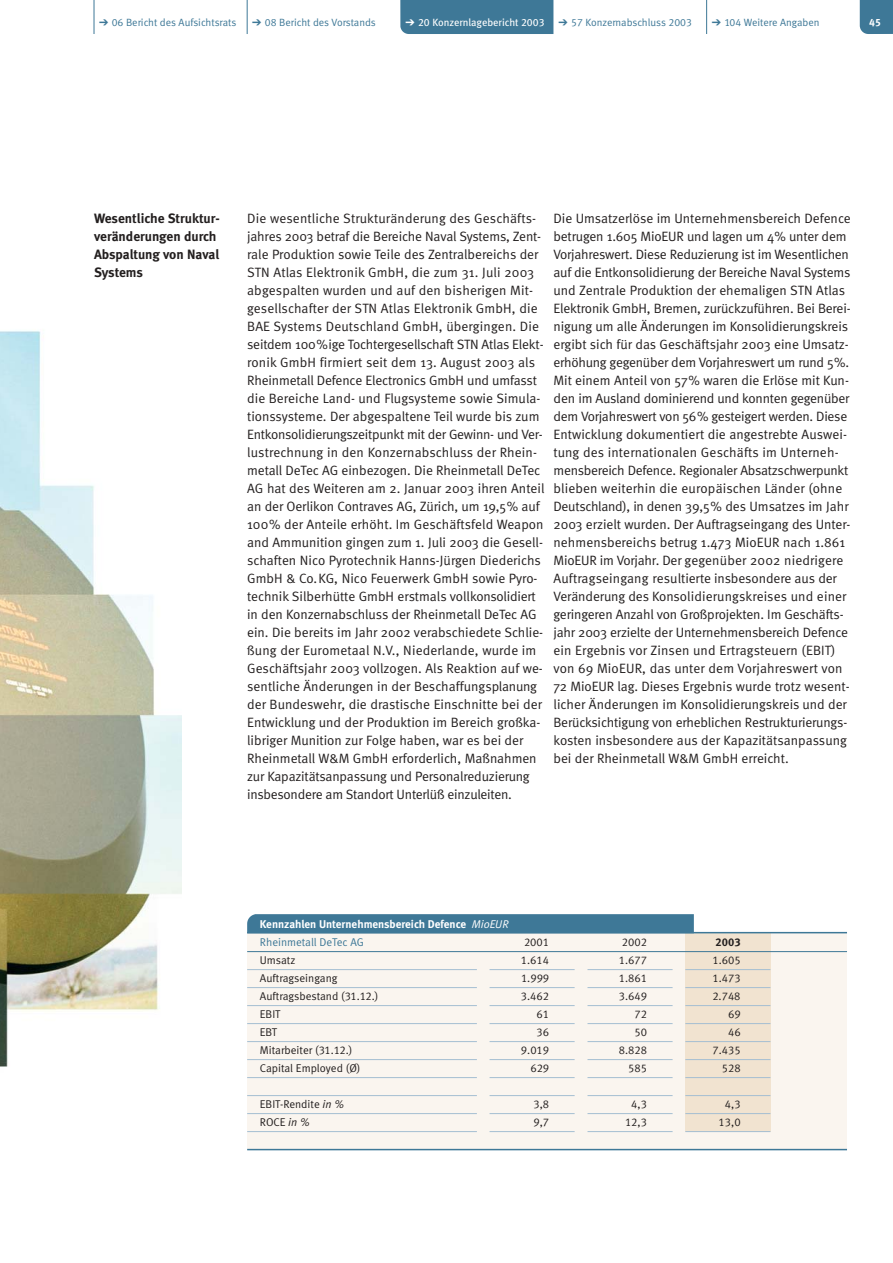
<style>
.page{position:relative;width:893px;height:1263px;background:#fff}
.page>*{position:absolute;margin:0;border:0;box-sizing:border-box;transform-origin:0 0}
.t1{font:13.5px/18px "Meta Normal";letter-spacing:-.005em;color:#231f1f}
.t2{font:700 13.5px/18px "Meta";color:#231f1f}
.t3{font:11.25px "Meta Normal LF";color:#231f1f}
.t4{font:11.25px "Meta Bold LF";color:#fff}
.t5{font:11.25px "Meta Normal LF";color:#3e7897}
.t6{font:11.25px "Meta Bold LF";color:#231f1f}
.t7{font:10.5px "Meta Normal LF";color:#3e7897}
.t8{font:10.5px "Meta Book LF";color:#fff}
.t9{font:10.5px "Meta Bold LF";color:#fff}
.s1{font-family:"Meta Normal";font-style:italic}
.s2{font-style:italic}
</style>
<div class="page">
<svg style="left:859px;top:0;width:33px;height:34px"></svg>
<div style="left:400px;top:0;width:153px;height:34px;background:#3e7897"></div>
<hr style="left:94px;top:0;width:1px;height:34px;background:#3e7897">
<hr style="left:247px;top:0;width:1px;height:34px;background:#3e7897">
<hr style="left:706px;top:0;width:1px;height:34px;background:#3e7897">
<img style="left:0;top:331px;width:182px;height:736px">
<div style="left:247px;top:933px;width:600px;height:216px;background:#faf5ef"></div>
<div style="left:685px;top:933px;width:85px;height:198px;background:#f1e3d0"></div>
<div style="left:247px;top:914px;width:446px;height:18px;background:#3e7897"></div>
<hr style="left:247px;top:951px;width:600px;height:1px;background:#3e7897">
<hr style="left:247px;top:932px;width:600px;height:1px;background:#3e7897">
<hr style="left:247px;top:987px;width:230px;height:1px;background:#a4bed2">
<hr style="left:247px;top:1005px;width:230px;height:1px;background:#a4bed2">
<hr style="left:685px;top:987px;width:85px;height:1px;background:#a4bed2">
<hr style="left:685px;top:1005px;width:85px;height:1px;background:#a4bed2">
<hr style="left:587px;top:987px;width:85px;height:1px;background:#a4bed2">
<hr style="left:587px;top:1005px;width:85px;height:1px;background:#a4bed2">
<hr style="left:247px;top:1023px;width:230px;height:1px;background:#a4bed2">
<hr style="left:685px;top:1023px;width:85px;height:1px;background:#a4bed2">
<hr style="left:587px;top:1023px;width:85px;height:1px;background:#a4bed2">
<hr style="left:489px;top:987px;width:85px;height:1px;background:#a4bed2">
<hr style="left:247px;top:969px;width:230px;height:1px;background:#a4bed2">
<hr style="left:685px;top:969px;width:85px;height:1px;background:#a4bed2">
<hr style="left:587px;top:969px;width:85px;height:1px;background:#a4bed2">
<hr style="left:489px;top:969px;width:85px;height:1px;background:#a4bed2">
<hr style="left:489px;top:1005px;width:85px;height:1px;background:#a4bed2">
<hr style="left:489px;top:1023px;width:85px;height:1px;background:#a4bed2">
<hr style="left:247px;top:1041px;width:230px;height:1px;background:#a4bed2">
<hr style="left:685px;top:1041px;width:85px;height:1px;background:#a4bed2">
<hr style="left:587px;top:1041px;width:85px;height:1px;background:#a4bed2">
<hr style="left:489px;top:1041px;width:85px;height:1px;background:#a4bed2">
<hr style="left:247px;top:1059px;width:230px;height:1px;background:#a4bed2">
<hr style="left:685px;top:1059px;width:85px;height:1px;background:#a4bed2">
<hr style="left:587px;top:1059px;width:85px;height:1px;background:#a4bed2">
<hr style="left:489px;top:1059px;width:85px;height:1px;background:#a4bed2">
<hr style="left:247px;top:1077px;width:230px;height:1px;background:#a4bed2">
<hr style="left:685px;top:1077px;width:85px;height:1px;background:#a4bed2">
<hr style="left:587px;top:1077px;width:85px;height:1px;background:#a4bed2">
<hr style="left:489px;top:1077px;width:85px;height:1px;background:#a4bed2">
<hr style="left:247px;top:1095px;width:230px;height:1px;background:#a4bed2">
<hr style="left:685px;top:1095px;width:85px;height:1px;background:#a4bed2">
<hr style="left:587px;top:1095px;width:85px;height:1px;background:#a4bed2">
<hr style="left:489px;top:1095px;width:85px;height:1px;background:#a4bed2">
<hr style="left:247px;top:1113px;width:230px;height:1px;background:#a4bed2">
<hr style="left:685px;top:1113px;width:85px;height:1px;background:#a4bed2">
<hr style="left:587px;top:1113px;width:85px;height:1px;background:#a4bed2">
<hr style="left:489px;top:1113px;width:85px;height:1px;background:#a4bed2">
<hr style="left:247px;top:1131px;width:230px;height:1px;background:#a4bed2">
<hr style="left:247px;top:1149px;width:600px;height:1px;background:#3e7897">
<hr style="left:685px;top:1131px;width:85px;height:1px;background:#a4bed2">
<hr style="left:587px;top:1131px;width:85px;height:1px;background:#a4bed2">
<hr style="left:489px;top:1131px;width:85px;height:1px;background:#a4bed2">
<p class="t7" style="left:99px;top:19px;width:139px">➔ 06 Bericht des Aufsichtsrats</p>
<p class="t7" style="left:252px;top:19px;width:125px">➔ 08 Bericht des Vorstands</p>
<p class="t8" style="left:405px;top:19px;width:141px">➔ 20 Konzernlagebericht 2003</p>
<p class="t7" style="left:558px;top:19px;width:135px">➔ 57 Konzernabschluss 2003</p>
<p class="t7" style="left:711px;top:19px;width:109px">➔ 104 Weitere Angaben</p>
<p class="t9" style="left:869px;top:19px;width:13px">45</p>
<p class="t2" style="left:94px;top:211px;width:127px">Wesentliche Struktur&shy;veränderungen durch<br>Abspaltung von Naval<br>Systems</p>
<p class="t1" style="left:247px;top:211px;width:299px">Die wesentliche Strukturänderung des Geschäfts&shy;jahres 2003 betraf die Bereiche Naval Systems, Zent&shy;rale Produktion sowie Teile des Zentralbereichs der STN Atlas Elektronik GmbH, die zum 31. Juli 2003 abgespalten wurden und auf den bisherigen Mit&shy;gesellschafter der STN Atlas Elektronik GmbH, die BAE Systems Deutschland GmbH, übergingen. Die seitdem 100%ige Tochtergesellschaft STN Atlas Elekt&shy;ronik GmbH firmiert seit dem 13. August 2003 als Rheinmetall Defence Electronics GmbH und umfasst die Bereiche Land- und Flugsysteme sowie Simula&shy;tionssysteme. Der abgespaltene Teil wurde bis zum Entkonsolidierungszeitpunkt mit der Gewinn- und Ver&shy;lustrechnung in den Konzernabschluss der Rhein&shy;metall DeTec AG einbezogen. Die Rheinmetall DeTec AG hat des Weiteren am 2. Januar 2003 ihren Anteil an der Oerlikon Contraves AG, Zürich, um 19,5% auf 100% der Anteile erhöht. Im Geschäftsfeld Weapon and Ammunition gingen zum 1. Juli 2003 die Gesell&shy;schaften Nico Pyrotechnik Hanns-Jürgen Diederichs GmbH &amp; Co.KG, Nico Feuerwerk GmbH sowie Pyro&shy;technik Silberhütte GmbH erstmals vollkonsolidiert in den Konzernabschluss der Rheinmetall DeTec AG ein. Die bereits im Jahr 2002 verabschiedete Schlie&shy;ßung der Eurometaal N.V., Niederlande, wurde im Geschäftsjahr 2003 vollzogen. Als Reaktion auf we&shy;sentliche Änderungen in der Beschaffungsplanung der Bundeswehr, die drastische Einschnitte bei der Entwicklung und der Produktion im Bereich großka&shy;libriger Munition zur Folge haben, war es bei der Rheinmetall W&amp;M GmbH erforderlich, Maßnahmen zur Kapazitätsanpassung und Personalreduzierung insbesondere am Standort Unterlüß einzuleiten.</p>
<p class="t1" style="left:553px;top:211px;width:299px">Die Umsatzerlöse im Unternehmensbereich Defence betrugen 1.605 MioEUR und lagen um 4% unter dem Vorjahreswert. Diese Reduzierung ist im Wesentlichen auf die Entkonsolidierung der Bereiche Naval Systems und Zentrale Produktion der ehemaligen STN Atlas Elektronik GmbH, Bremen, zurückzuführen. Bei Berei&shy;nigung um alle Änderungen im Konsolidierungskreis ergibt sich für das Geschäftsjahr 2003 eine Umsatz&shy;erhöhung gegenüber dem Vorjahreswert um rund 5%.<br>Mit einem Anteil von 57% waren die Erlöse mit Kun&shy;den im Ausland dominierend und konnten gegenüber dem Vorjahreswert von 56% gesteigert werden. Diese Entwicklung dokumentiert die angestrebte Auswei&shy;tung des internationalen Geschäfts im Unterneh&shy;mensbereich Defence. Regionaler Absatzschwerpunkt blieben weiterhin die europäischen Länder (ohne Deutschland), in denen 39,5% des Umsatzes im Jahr 2003 erzielt wurden. Der Auftragseingang des Unter&shy;nehmensbereichs betrug 1.473 MioEUR nach 1.861<br>MioEUR im Vorjahr. Der gegenüber 2002 niedrigere Auftragseingang resultierte insbesondere aus der Veränderung des Konsolidierungskreises und einer geringeren Anzahl von Großprojekten. Im Geschäfts&shy;jahr 2003 erzielte der Unternehmensbereich Defence ein Ergebnis vor Zinsen und Ertragsteuern (EBIT) von 69 MioEUR, das unter dem Vorjahreswert von 72 MioEUR lag. Dieses Ergebnis wurde trotz wesent&shy;licher Änderungen im Konsolidierungskreis und der Berücksichtigung von erheblichen Restrukturierungs&shy;kosten insbesondere aus der Kapazitätsanpassung bei der Rheinmetall W&amp;M GmbH erreicht.</p>
<p class="t4" style="left:260px;top:920px;width:250px">Kennzahlen Unternehmensbereich Defence <span class="s1">MioEUR</span></p>
<p class="t5" style="left:260px;top:938px;width:106px">Rheinmetall DeTec AG</p>
<p class="t3" style="left:524px;top:938px;width:27px">2001</p>
<p class="t3" style="left:622px;top:938px;width:27px">2002</p>
<p class="t6" style="left:715px;top:938px;width:27px">2003</p>
<p class="t3" style="left:260px;top:956px;width:37px">Umsatz</p>
<p class="t3" style="left:521px;top:956px;width:30px">1.614</p>
<p class="t3" style="left:618px;top:956px;width:30px">1.677</p>
<p class="t3" style="left:712px;top:956px;width:30px">1.605</p>
<p class="t3" style="left:260px;top:974px;width:79px">Auftragseingang</p>
<p class="t3" style="left:521px;top:974px;width:30px">1.999</p>
<p class="t3" style="left:619px;top:974px;width:30px">1.861</p>
<p class="t3" style="left:712px;top:974px;width:30px">1.473</p>
<p class="t3" style="left:260px;top:992px;width:120px">Auftragsbestand (31.12.)</p>
<p class="t3" style="left:521px;top:992px;width:30px">3.462</p>
<p class="t3" style="left:618px;top:992px;width:30px">3.649</p>
<p class="t3" style="left:712px;top:992px;width:30px">2.748</p>
<p class="t3" style="left:260px;top:1010px;width:22px">EBIT</p>
<p class="t3" style="left:536px;top:1010px;width:14px">61</p>
<p class="t3" style="left:634px;top:1010px;width:14px">72</p>
<p class="t3" style="left:728px;top:1010px;width:14px">69</p>
<p class="t3" style="left:260px;top:1028px;width:19px">EBT</p>
<p class="t3" style="left:536px;top:1028px;width:14px">36</p>
<p class="t3" style="left:634px;top:1028px;width:14px">50</p>
<p class="t3" style="left:728px;top:1028px;width:14px">46</p>
<p class="t3" style="left:260px;top:1046px;width:94px">Mitarbeiter (31.12.)</p>
<p class="t3" style="left:521px;top:1046px;width:30px">9.019</p>
<p class="t3" style="left:618px;top:1046px;width:30px">8.828</p>
<p class="t3" style="left:712px;top:1046px;width:30px">7.435</p>
<p class="t3" style="left:260px;top:1064px;width:102px">Capital Employed (Ø)</p>
<p class="t3" style="left:530px;top:1064px;width:20px">629</p>
<p class="t3" style="left:628px;top:1064px;width:20px">585</p>
<p class="t3" style="left:721px;top:1064px;width:20px">528</p>
<p class="t3" style="left:260px;top:1100px;width:86px">EBIT-Rendite <span class="s2">in %</span></p>
<p class="t3" style="left:533px;top:1100px;width:17px">3,8</p>
<p class="t3" style="left:631px;top:1100px;width:17px">4,3</p>
<p class="t3" style="left:725px;top:1100px;width:17px">4,3</p>
<p class="t3" style="left:260px;top:1118px;width:51px">ROCE <span class="s2">in %</span></p>
<p class="t3" style="left:533px;top:1118px;width:17px">9,7</p>
<p class="t3" style="left:625px;top:1118px;width:24px">12,3</p>
<p class="t3" style="left:718px;top:1118px;width:24px">13,0</p>
</div>
